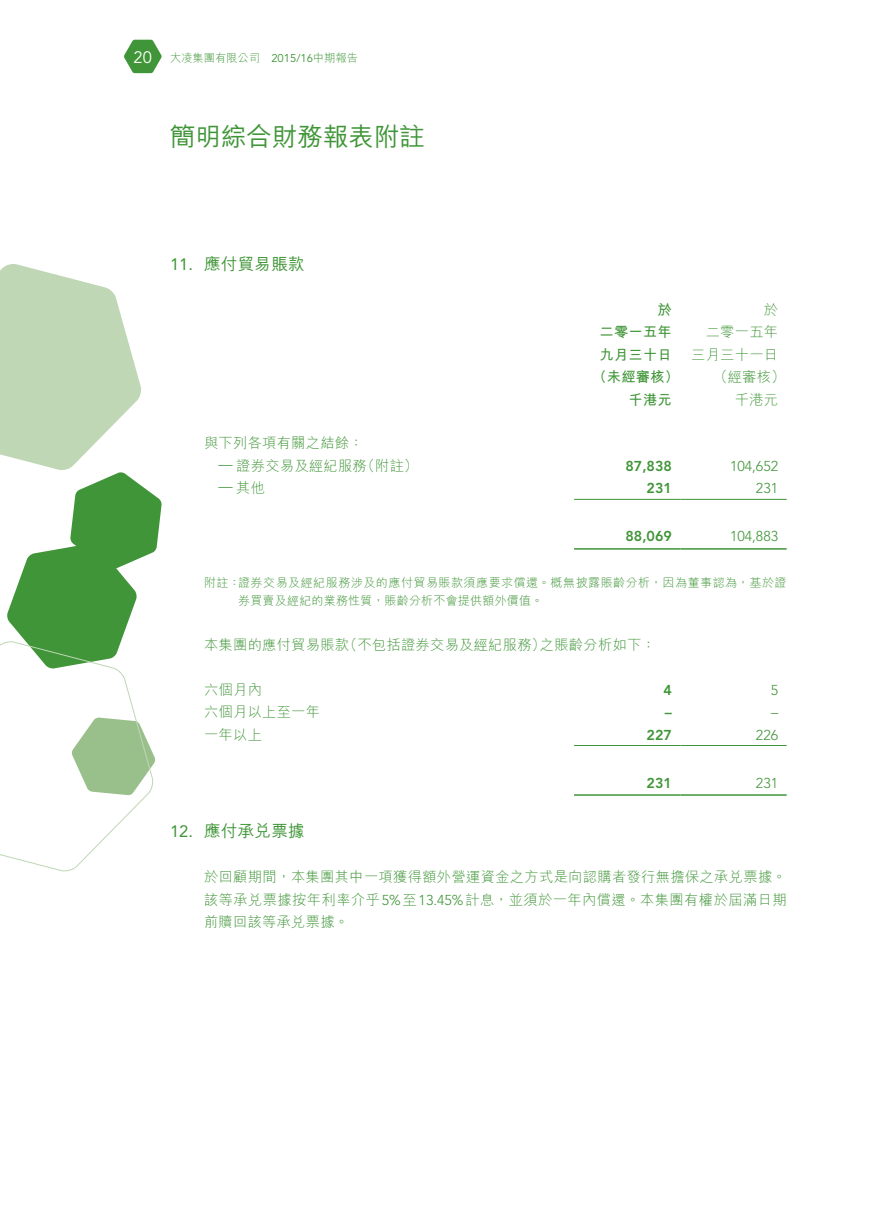
<style>
.page{position:relative;width:893px;height:1212px;background:#fff}
.page>*{position:absolute;margin:0;border:0;box-sizing:border-box;transform-origin:0 0}
.t1{font:500 25.5px "M Hei HK";color:#3f9537}
._01_H1{font:500 16.5px "M Hei HK";letter-spacing:.02em;color:#3f9537}
._00_txt{font:300 14.25px/22.5px "M Hei HK";letter-spacing:.02em;color:#3f9537;text-align:justify}
._50_Table_txt{font:300 14.25px "M Hei HK";letter-spacing:.02em;color:#3f9537}
._50_Table_txt-2{font:300 14.25px "Avenir LT Std";color:#3f9537}
._50_Table_txt-3{font:800 14.25px "Avenir LT Std";color:#3f9537}
._50_Table_txt-4{font:700 14.25px "M Hei HK";letter-spacing:.02em;color:#3f9537}
._06_Notes{font:300 12px/18px "M Hei HK";letter-spacing:.045em;color:#3f9537}
.t2{font:300 11.25px "M Hei HK";color:#3f9537}
.s1{font-family:"Avenir LT Std";font-weight:400;font-size:16.5px;color:#fff}
.s2{font-family:"Avenir LT Std";font-weight:400}
.s3{font-family:"Avenir LT Std"}
</style>
<div class="page">
<svg style="left:124px;top:40px;width:38px;height:33px"></svg>
<svg style="left:0;top:264px;width:162px;height:608px"></svg>
<hr style="left:574px;top:499px;width:106px;height:1px;background:#3f9537">
<hr style="left:680px;top:499px;width:107px;height:1px;background:#3f9537">
<hr style="left:574px;top:548px;width:106px;height:2px;background:#3f9537">
<hr style="left:680px;top:548px;width:107px;height:2px;background:#3f9537">
<hr style="left:574px;top:745px;width:106px;height:1px;background:#3f9537">
<hr style="left:680px;top:745px;width:107px;height:1px;background:#3f9537">
<hr style="left:574px;top:794px;width:106px;height:2px;background:#3f9537">
<hr style="left:680px;top:794px;width:107px;height:2px;background:#3f9537">
<p class="t2" style="left:134px;top:52px;width:226px"><span class="s1">20</span> 大凌集團有限公司 <span class="s2">2015/16</span>中期報告</p>
<h1 class="t1" style="left:170px;top:118px;width:256px">簡明綜合財務報表附註</h1>
<p class="_01_H1" style="left:170px;top:252px;width:136px"><span class="s2">11.</span> 應付貿易賬款</p>
<p class="_50_Table_txt-4" style="left:658px;top:299px;width:16px">於</p>
<p class="_50_Table_txt-4" style="left:599px;top:322px;width:74px">二零一五年</p>
<p class="_50_Table_txt-4" style="left:599px;top:344px;width:74px">九月三十日</p>
<p class="_50_Table_txt" style="left:764px;top:302px;width:16px">於</p>
<p class="_50_Table_txt" style="left:706px;top:325px;width:74px">二零一五年</p>
<p class="_50_Table_txt" style="left:691px;top:347px;width:88px">三月三十一日</p>
<p class="_50_Table_txt-4" style="left:593px;top:367px;width:88px">（未經審核）</p>
<p class="_50_Table_txt" style="left:713px;top:370px;width:73px">（經審核）</p>
<p class="_50_Table_txt-4" style="left:628px;top:389px;width:45px">千港元</p>
<p class="_50_Table_txt" style="left:735px;top:392px;width:45px">千港元</p>
<p class="_50_Table_txt" style="left:204px;top:436px;width:161px">與下列各項有關之結餘：</p>
<p class="_50_Table_txt" style="left:218px;top:458px;width:201px"><span class="s3">—</span> 證券交易及經紀服務（附註）</p>
<p class="_50_Table_txt-3" style="left:625px;top:457px;width:48px">87,838</p>
<p class="_50_Table_txt-2" style="left:730px;top:458px;width:50px">104,652</p>
<p class="_50_Table_txt" style="left:218px;top:481px;width:48px"><span class="s3">—</span> 其他</p>
<p class="_50_Table_txt-3" style="left:647px;top:480px;width:27px">231</p>
<p class="_50_Table_txt-2" style="left:756px;top:480px;width:24px">231</p>
<p class="_50_Table_txt-3" style="left:625px;top:528px;width:48px">88,069</p>
<p class="_50_Table_txt-2" style="left:730px;top:528px;width:50px">104,883</p>
<p class="_06_Notes" style="left:238px;top:573px;width:550px;text-indent:-34px">附註：證券交易及經紀服務涉及的應付貿易賬款須應要求償還。概無披露賬齡分析，因為董事認為，基於證券買賣及經紀的業務性質，賬齡分析不會提供額外價值。</p>
<p class="_00_txt" style="left:204px;top:633px;width:453px">本集團的應付貿易賬款（不包括證券交易及經紀服務）之賬齡分析如下：</p>
<p class="_50_Table_txt" style="left:204px;top:682px;width:59px">六個月內</p>
<p class="_50_Table_txt-3" style="left:663px;top:681px;width:10px">4</p>
<p class="_50_Table_txt-2" style="left:771px;top:681px;width:9px">5</p>
<p class="_50_Table_txt" style="left:204px;top:704px;width:117px">六個月以上至一年</p>
<p class="_50_Table_txt-3" style="left:665px;top:704px;width:9px">–</p>
<p class="_50_Table_txt-2" style="left:771px;top:704px;width:9px">–</p>
<p class="_50_Table_txt" style="left:204px;top:727px;width:59px">一年以上</p>
<p class="_50_Table_txt-3" style="left:647px;top:726px;width:27px">227</p>
<p class="_50_Table_txt-2" style="left:756px;top:726px;width:24px">226</p>
<p class="_50_Table_txt-3" style="left:647px;top:774px;width:27px">231</p>
<p class="_50_Table_txt-2" style="left:756px;top:774px;width:24px">231</p>
<p class="_01_H1" style="left:170px;top:819px;width:136px"><span class="s2">12.</span> 應付承兌票據</p>
<p class="_00_txt" style="left:204px;top:865px;width:584px">於回顧期間，本集團其中一項獲得額外營運資金之方式是向認購者發行無擔保之承兌票據。該等承兌票據按年利率介乎<span class="s3">5%</span>至<span class="s3">13.45%</span>計息，並須於一年內償還。本集團有權於屆滿日期前贖回該等承兌票據。</p>
</div>
